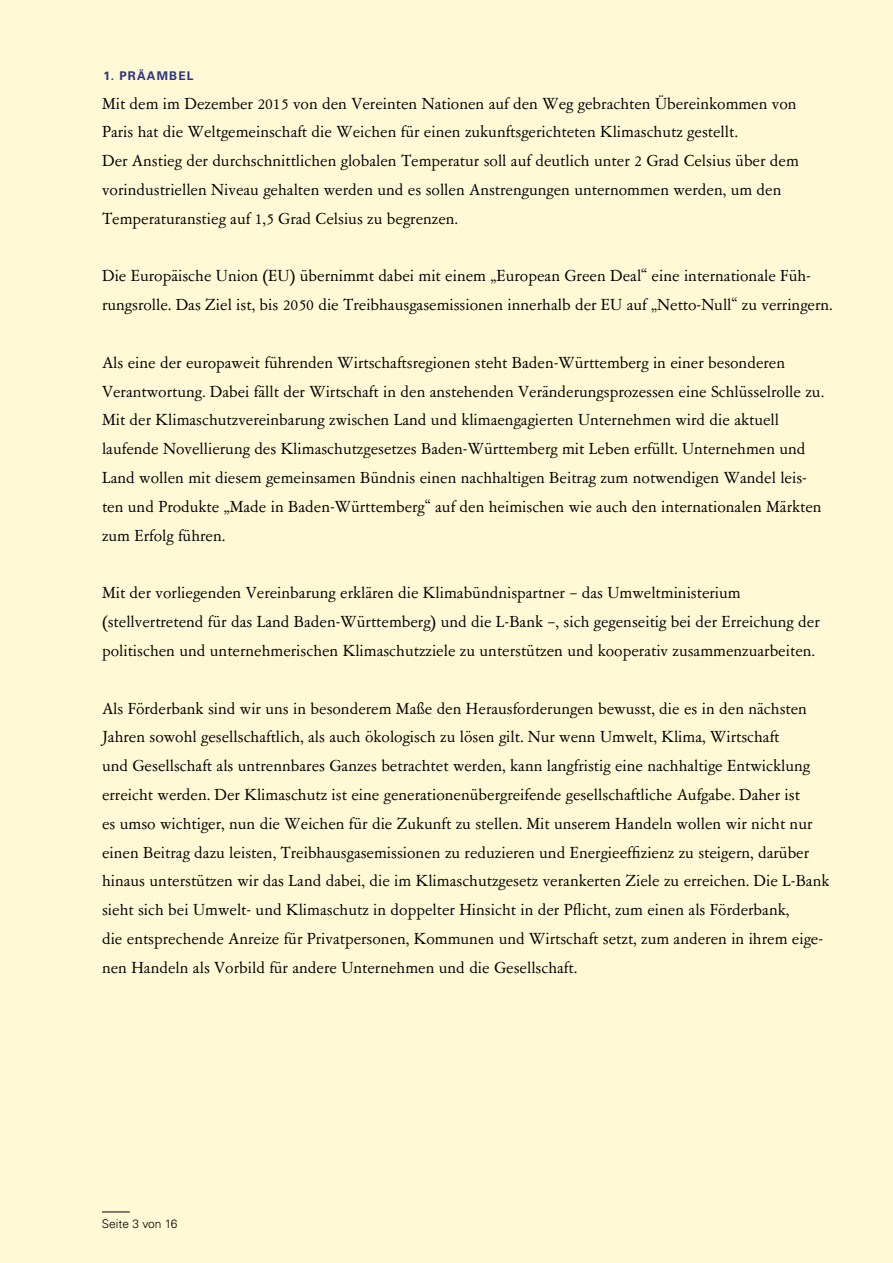
<style>
.page{position:relative;width:893px;height:1263px;background:#fff9d5}
.page>*{position:absolute;margin:0;border:0;box-sizing:border-box;transform-origin:0 0}
.P_Fließtext{font:18px/28.8px "Garamont Amst SB";color:#000}
.P_Fliesstext{font:18px/28.8px "Garamont Amst SB";color:#000}
.t1{font:300 12px "Univers LT Pro 45";color:#000}
.t2{font:700 12px "Univers LT Pro 65";letter-spacing:.1em;color:#283583}
</style>
<div class="page">
<svg style="left:102px;top:1211px;width:28px;height:1px"></svg>
<h2 class="t2" style="left:103px;top:68px;width:92px">1. PRÄAMBEL</h2>
<p class="P_Fließtext" style="left:102px;top:90px;width:698px">Mit dem im Dezember 2015 von den Vereinten Nationen auf den Weg gebrachten Übereinkommen von Paris hat die Weltgemeinschaft die Weichen für einen zukunftsgerichteten Klimaschutz gestellt.<br>Der Anstieg der durchschnittlichen globalen Temperatur soll auf deutlich unter 2 Grad Celsius über dem vorindustriellen Niveau gehalten werden und es sollen Anstrengungen unternommen werden, um den Temperaturanstieg auf 1,5 Grad Celsius zu begrenzen.</p>
<p class="P_Fliesstext" style="left:102px;top:262px;width:732px">Die Europäische Union (EU) übernimmt dabei mit einem „European Green Deal“ eine internationale Füh&shy;rungsrolle. Das Ziel ist, bis 2050 die Treibhausgasemissionen innerhalb der EU auf „Netto-Null“ zu verringern.</p>
<p class="P_Fließtext" style="left:102px;top:349px;width:723px">Als eine der europaweit führenden Wirtschaftsregionen steht Baden-Württemberg in einer besonderen Verantwortung. Dabei fällt der Wirtschaft in den anstehenden Veränderungsprozessen eine Schlüsselrolle zu.<br>Mit der Klimaschutzvereinbarung zwischen Land und klimaengagierten Unternehmen wird die aktuell laufende Novellierung des Klimaschutzgesetzes Baden-Württemberg mit Leben erfüllt. Unternehmen und Land wollen mit diesem gemeinsamen Bündnis einen nachhaltigen Beitrag zum notwendigen Wandel leis&shy;ten und Produkte „Made in Baden-Württemberg“ auf den heimischen wie auch den internationalen Märkten zum Erfolg führen.</p>
<p class="P_Fließtext" style="left:102px;top:579px;width:719px">Mit der vorliegenden Vereinbarung erklären die Klimabündnispartner – das Umweltministerium (stellvertretend für das Land Baden-Württemberg) und die L-Bank –, sich gegenseitig bei der Erreichung der politischen und unternehmerischen Klimaschutzziele zu unterstützen und kooperativ zusammenzuarbeiten.</p>
<p class="P_Fließtext" style="left:102px;top:694px;width:729px">Als Förderbank sind wir uns in besonderem Maße den Herausforderungen bewusst, die es in den nächsten Jahren sowohl gesellschaftlich, als auch ökologisch zu lösen gilt. Nur wenn Umwelt, Klima, Wirtschaft<br>und -Gesellschaft als untrennbares Ganzes betrachtet werden, kann langfristig eine nachhaltige Entwicklung erreicht werden. Der Klimaschutz ist eine generationenübergreifende gesellschaftliche Aufgabe. Daher ist<br>es umso wichtiger, nun die Weichen für die Zukunft zu stellen. Mit unserem Handeln wollen wir nicht nur einen Beitrag dazu leisten, Treibhausgasemissionen zu reduzieren und Energieeffizienz zu steigern, darüber hinaus unterstützen wir das Land dabei, die im Klimaschutzgesetz verankerten Ziele zu erreichen. Die L-Bank sieht sich bei Umwelt- und Klimaschutz in doppelter Hinsicht in der Pflicht, zum einen als Förderbank,<br>die entsprechende Anreize für Privatpersonen, Kommunen und Wirtschaft setzt, zum anderen in ihrem eige&shy;nen -Handeln als Vorbild für andere Unternehmen und die Gesellschaft.</p>
<p class="t1" style="left:102px;top:1216px;width:77px">Seite 3 von 16</p>
</div>
